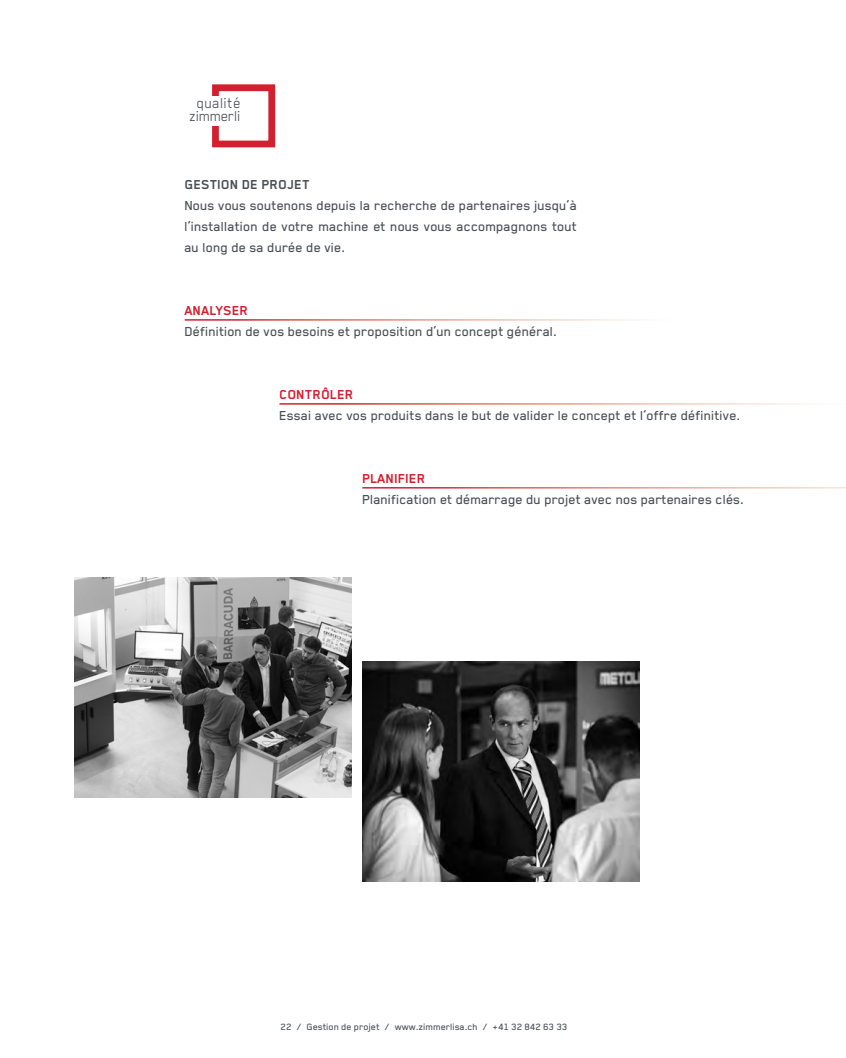
<style>
.page{position:relative;width:846px;height:1058px;background:#fff}
.page>*{position:absolute;margin:0;border:0;box-sizing:border-box;transform-origin:0 0}
.t1{font:16.5px "Blender Pro";letter-spacing:-.02em;color:#4a4f55}
.t2{font:16.5px "Blender Pro";letter-spacing:.02em;color:#4a4f55}
.textes{font:500 15px/21px "Blender Pro";color:#4a4f55;text-align:justify}
.textes-2{font:700 15px "Blender Pro";color:#d2202f}
.textes-3{font:700 15px "Blender Pro";color:#4a4f55}
.notes{font:500 10.5px "Blender Pro";color:#4a4f55}
</style>
<div class="page">
<div style="left:212px;top:84px;width:63px;height:63px;border:7px solid #d2202f"></div>
<div style="left:186px;top:96px;width:44px;height:29px;background:#fff"></div>
<img style="left:75px;top:577px;width:276px;height:221px">
<img style="left:362px;top:661px;width:277px;height:221px">
<p class="t2" style="left:197px;top:94px;width:46px">qualité</p>
<p class="t1" style="left:189px;top:107px;width:53px">zimmerli</p>
<p class="textes-3" style="left:185px;top:176px;width:127px">GESTION DE PROJET</p>
<p class="textes" style="left:185px;top:194px;width:394px">Nous vous soutenons depuis la recherche de partenaires jusqu’à l’installation de votre machine et nous vous accompagnons tout au long de sa durée de vie.</p>
<p class="textes-2" style="left:185px;top:302px;width:65px">ANALYSER</p>
<p class="textes" style="left:185px;top:320px;width:374px">Définition de vos besoins et proposition d’un concept général.</p>
<p class="textes-2" style="left:279px;top:386px;width:76px">CONTRÔLER</p>
<p class="textes" style="left:279px;top:404px;width:463px">Essai avec vos produits dans le but de valider le concept et l’offre définitive.</p>
<p class="textes-2" style="left:362px;top:470px;width:65px">PLANIFIER</p>
<p class="textes" style="left:362px;top:488px;width:384px">Planification et démarrage du projet avec nos partenaires clés.</p>
<p class="notes" style="left:281px;top:1021px;width:288px">22 / Gestion de projet / www.zimmerlisa.ch / +41 32 842 63 33</p>
</div>
